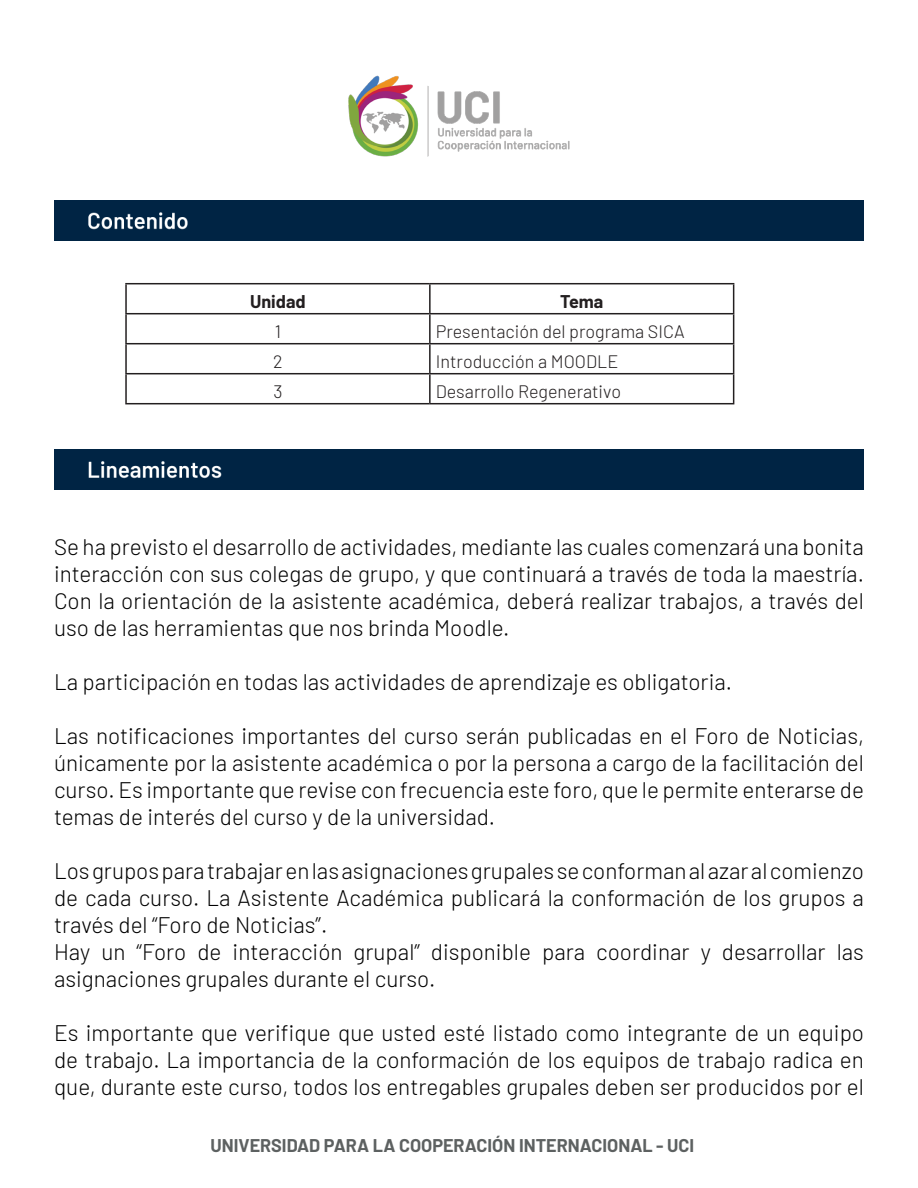
<style>
.page{position:relative;width:918px;height:1188px;background:#fff}
.page>*{position:absolute;margin:0;border:0;box-sizing:border-box;transform-origin:0 0}
.t1{font:300 22.5px/27px "Barlow";color:#000001;text-align:justify}
.t2{font:300 18px "Barlow";color:#231f20}
.t3{font:700 18px "Barlow";color:#5d6161}
.t4{font:700 18px "Barlow";color:#231f20}
</style>
<div class="page">
<img style="left:348px;top:75px;width:222px;height:82px">
<div style="left:54px;top:201px;width:810px;height:39px;background:#002444"></div>
<hr style="left:125px;top:283px;width:305px;height:1px;background:#231f20">
<hr style="left:125px;top:284px;width:2px;height:29px;background:#231f20">
<hr style="left:430px;top:283px;width:304px;height:1px;background:#231f20">
<hr style="left:429px;top:284px;width:2px;height:29px;background:#231f20">
<hr style="left:125px;top:313px;width:305px;height:1px;background:#231f20">
<hr style="left:125px;top:314px;width:2px;height:29px;background:#231f20">
<hr style="left:430px;top:313px;width:304px;height:1px;background:#231f20">
<hr style="left:429px;top:314px;width:2px;height:29px;background:#231f20">
<hr style="left:125px;top:343px;width:305px;height:1px;background:#231f20">
<hr style="left:125px;top:344px;width:2px;height:29px;background:#231f20">
<hr style="left:430px;top:343px;width:304px;height:1px;background:#231f20">
<hr style="left:429px;top:344px;width:2px;height:29px;background:#231f20">
<hr style="left:125px;top:373px;width:305px;height:1px;background:#231f20">
<hr style="left:125px;top:374px;width:2px;height:29px;background:#231f20">
<hr style="left:430px;top:373px;width:304px;height:1px;background:#231f20">
<hr style="left:429px;top:374px;width:2px;height:29px;background:#231f20">
<svg style="left:733px;top:284px;width:1px;height:119px"></svg>
<hr style="left:125px;top:403px;width:305px;height:1px;background:#231f20">
<hr style="left:430px;top:403px;width:304px;height:1px;background:#231f20">
<div style="left:54px;top:450px;width:810px;height:39px;background:#002444"></div>
<p class="t4" style="left:250px;top:288px;width:57px">Unidad</p>
<p class="t4" style="left:560px;top:288px;width:45px">Tema</p>
<p class="t2" style="left:275px;top:318px;width:8px">1</p>
<p class="t2" style="left:436px;top:318px;width:250px">Presentación del programa SICA</p>
<p class="t2" style="left:273px;top:348px;width:11px">2</p>
<p class="t2" style="left:436px;top:348px;width:184px">Introducción a MOODLE</p>
<p class="t2" style="left:273px;top:378px;width:11px">3</p>
<p class="t2" style="left:436px;top:378px;width:187px">Desarrollo Regenerativo</p>
<p class="t1" style="left:54px;top:532px;width:812px">Se ha previsto el desarrollo de actividades, mediante las cuales comenzará una bonita interacción con sus colegas de grupo, y que continuará a través de toda la maestría.<br>Con la orientación de la asistente académica, deberá realizar trabajos, a través del uso de las herramientas que nos brinda Moodle.</p>
<p class="t1" style="left:54px;top:667px;width:680px">La participación en todas las actividades de aprendizaje es obligatoria.</p>
<p class="t1" style="left:54px;top:721px;width:812px">Las notificaciones importantes del curso serán publicadas en el Foro de Noticias, únicamente por la asistente académica o por la persona a cargo de la facilitación del curso. Es importante que revise con frecuencia este foro, que le permite enterarse de temas de interés del curso y de la universidad.</p>
<p class="t1" style="left:54px;top:856px;width:812px">Los grupos para trabajar en las asignaciones grupales se conforman al azar al comienzo de cada curso. La Asistente Académica publicará la conformación de los grupos a través del “Foro de Noticias”.</p>
<p class="t1" style="left:54px;top:937px;width:812px">Hay un “Foro de interacción grupal” disponible para coordinar y desarrollar las asignaciones grupales durante el curso.</p>
<p class="t1" style="left:54px;top:1018px;width:812px">Es importante que verifique que usted esté listado como integrante de un equipo de trabajo. La importancia de la conformación de los equipos de trabajo radica en que, durante este curso, todos los entregables grupales deben ser producidos por el</p>
<p class="t3" style="left:211px;top:1132px;width:485px">UNIVERSIDAD PARA LA COOPERACIÓN INTERNACIONAL - UCI</p>
</div>
